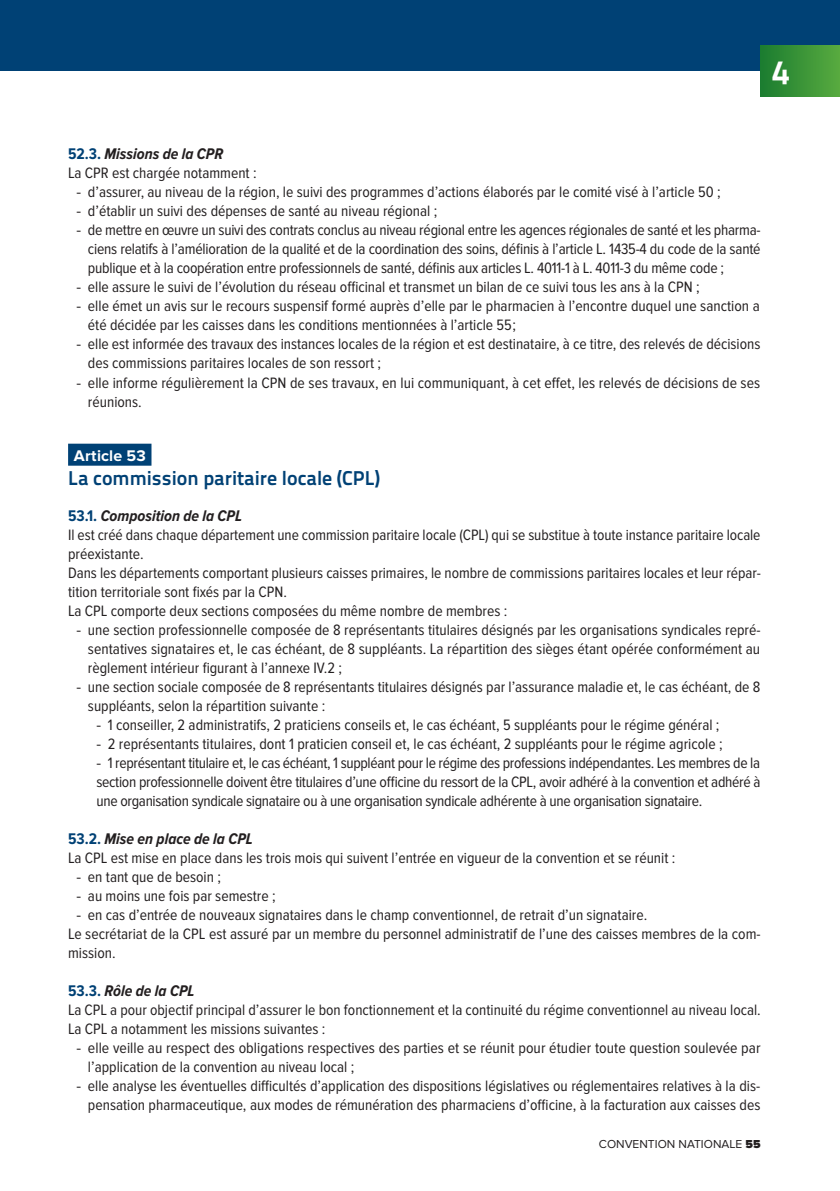
<style>
.page{position:relative;width:840px;height:1191px;background:#fff}
.page>*{position:absolute;margin:0;border:0;box-sizing:border-box;transform-origin:0 0}
.t1{font:700 34px "Titillium Text 22 L";color:#fff}
.t2{font:700 20px "Titillium Text 22 L";color:#004175}
.t3{font:italic 700 16px "Proxima Nova Cond";color:#231f20}
.t4{font:700 16px "Proxima Nova";letter-spacing:.01em;color:#fff}
.t5{font:15.6px/19px "Proxima Nova Cond";color:#231f20}
.t6{font:12px "Proxima Nova";color:#231f20}
.s1{font-style:normal;color:#004175}
.s2{font-family:"Proxima Nova"}
.s3{font-weight:900}
</style>
<div class="page">
<div style="left:0;top:0;width:839px;height:70px;background:#004175"></div>
<div style="left:760px;top:45px;width:79px;height:51px;background:linear-gradient(to right,#1b7c30,#57aa3f)"></div>
<div style="left:68px;top:444px;width:83px;height:22px;background:#004175"></div>
<h1 class="t1" style="left:771px;top:46px;width:20px">4</h1>
<p class="t3" style="left:68px;top:145px;width:156px"><span class="s1">52.3.</span> Missions de la CPR</p>
<p class="t5" style="left:68px;top:164px;width:190px">La CPR est chargée notamment :</p>
<p class="t5" style="left:77px;top:183px;width:645px"><span class="s2">-</span> d’assurer, au niveau de la région, le suivi des programmes d’actions élaborés par le comité visé à l’article 50 ;</p>
<p class="t5" style="left:77px;top:202px;width:362px"><span class="s2">-</span> d’établir un suivi des dépenses de santé au niveau régional ;</p>
<p class="t5" style="left:88px;top:221px;width:673px;text-align:justify;text-indent:-11px"><span class="s2">-</span> de mettre en œuvre un suivi des contrats conclus au niveau régional entre les agences régionales de santé et les pharma&shy;ciens relatifs à l’amélioration de la qualité et de la coordination des soins, définis à l’article L. 1435-4 du code de la santé publique et à la coopération entre professionnels de santé, définis aux articles L. 4011-1 à L. 4011-3 du même code ;</p>
<p class="t5" style="left:77px;top:278px;width:624px"><span class="s2">-</span> elle assure le suivi de l’évolution du réseau officinal et transmet un bilan de ce suivi tous les ans à la CPN ;</p>
<p class="t5" style="left:88px;top:297px;width:673px;text-indent:-11px"><span class="s2">-</span> elle émet un avis sur le recours suspensif formé auprès d’elle par le pharmacien à l’encontre duquel une sanction a été décidée par les caisses dans les conditions mentionnées à l’article 55 ;</p>
<p class="t5" style="left:88px;top:335px;width:673px;text-indent:-11px"><span class="s2">-</span> elle est informée des travaux des instances locales de la région et est destinataire, à ce titre, des relevés de décisions des commissions paritaires locales de son ressort ;</p>
<p class="t5" style="left:88px;top:373px;width:673px;text-indent:-11px"><span class="s2">-</span> elle informe régulièrement la CPN de ses travaux, en lui communiquant, à cet effet, les relevés de décisions de ses réunions.</p>
<p class="t4" style="left:74px;top:446px;width:73px">Article 53</p>
<p class="t2" style="left:68px;top:462px;width:313px">La commission paritaire locale (CPL)</p>
<p class="t3" style="left:68px;top:506px;width:175px"><span class="s1">53.1.</span> Composition de la CPL</p>
<p class="t5" style="left:68px;top:525px;width:694px">Il est créé dans chaque département une commission paritaire locale (CPL) qui se substitue à toute instance paritaire locale préexistante.<br>Dans les départements comportant plusieurs caisses primaires, le nombre de commissions paritaires locales et leur répar&shy;tition territoriale sont fixés par la CPN.<br>La CPL comporte deux sections composées du même nombre de membres :</p>
<p class="t5" style="left:88px;top:620px;width:673px;text-align:justify;text-indent:-11px"><span class="s2">-</span> une section professionnelle composée de 8 représentants titulaires désignés par les organisations syndicales repré&shy;sentatives signataires et, le cas échéant, de 8 suppléants. La répartition des sièges étant opérée conformément au règlement intérieur figurant à l’annexe IV.2 ;</p>
<p class="t5" style="left:88px;top:677px;width:673px;text-indent:-11px"><span class="s2">-</span> une section sociale composée de 8 représentants titulaires désignés par l’assurance maladie et, le cas échéant, de 8 suppléants, selon la répartition suivante :</p>
<p class="t5" style="left:96px;top:715px;width:624px"><span class="s2">-</span> 1 conseiller, 2 administratifs, 2 praticiens conseils et, le cas échéant, 5 suppléants pour le régime général ;</p>
<p class="t5" style="left:96px;top:734px;width:627px"><span class="s2">-</span> 2 représentants titulaires, dont 1 praticien conseil et, le cas échéant, 2 suppléants pour le régime agricole ;</p>
<p class="t5" style="left:96px;top:753px;width:665px;text-align:justify"><span class="s2">-</span> 1 représentant titulaire et, le cas échéant, 1 suppléant pour le régime des professions indépendantes. Les membres de la section professionnelle doivent être titulaires d’une officine du ressort de la CPL, avoir adhéré à la convention et adhéré à une organisation syndicale signataire ou à une organisation syndicale adhérente à une organisation signataire.</p>
<p class="t3" style="left:68px;top:829px;width:186px"><span class="s1">53.2.</span> Mise en place de la CPL</p>
<p class="t5" style="left:68px;top:848px;width:608px">La CPL est mise en place dans les trois mois qui suivent l’entrée en vigueur de la convention et se réunit :</p>
<p class="t5" style="left:77px;top:867px;width:146px"><span class="s2">-</span> en tant que de besoin ;</p>
<p class="t5" style="left:77px;top:886px;width:200px"><span class="s2">-</span> au moins une fois par semestre ;</p>
<p class="t5" style="left:68px;top:905px;width:693px;text-indent:9px"><span class="s2">-</span> en cas d’entrée de nouveaux signataires dans le champ conventionnel, de retrait d’un signataire.<br>Le secrétariat de la CPL est assuré par un membre du personnel administratif de l’une des caisses membres de la com&shy;mission.</p>
<p class="t3" style="left:68px;top:981px;width:128px"><span class="s1">53.3.</span> Rôle de la CPL</p>
<p class="t5" style="left:68px;top:1000px;width:693px">La CPL a pour objectif principal d’assurer le bon fonctionnement et la continuité du régime conventionnel au niveau local.<br>La CPL a notamment les missions suivantes :</p>
<p class="t5" style="left:88px;top:1038px;width:673px;text-indent:-11px"><span class="s2">-</span> elle veille au respect des obligations respectives des parties et se réunit pour étudier toute question soulevée par l’application de la convention au niveau local ;</p>
<p class="t5" style="left:77px;top:1076px;width:685px;text-align:right"><span class="s2">-</span> elle analyse les éventuelles difficultés d’application des dispositions législatives ou réglementaires relatives à la dis&shy;pensation pharmaceutique, aux modes de rémunération des pharmaciens d’officine, à la facturation aux caisses des</p>
<p class="t6" style="left:598px;top:1136px;width:163px">CONVENTION NATIONALE <span class="s3">55</span></p>
</div>
